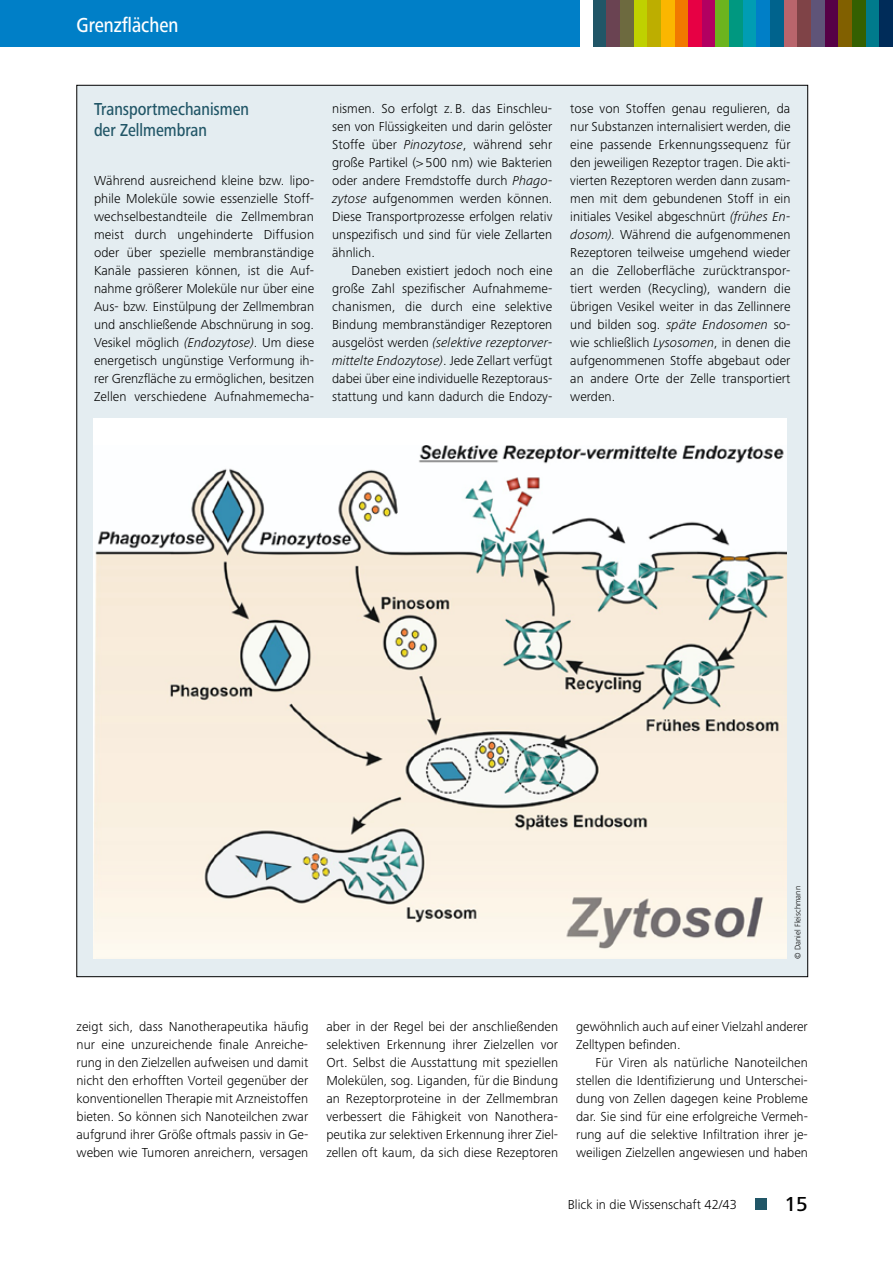
<style>
.page{position:relative;width:893px;height:1263px;background:#fff}
.page>*{position:absolute;margin:0;border:0;box-sizing:border-box;transform-origin:0 0}
.t1{font:500 21px "Frutiger Next LTW1 G";color:#fff;scale:.85 1}
.t2{font:500 21px "Frutiger Next LTW1 G";color:#000}
.t3{font:500 18px/21px "Frutiger Next LTW1 G";color:#215667;scale:.85 1}
.t4{font:300 13.5px/18px "Frutiger Next LTW1 G";color:#000;text-align:justify}
.t5{font:300 8.25px "Frutiger Next LTW1 G";color:#000}
.s1{font-style:italic}
</style>
<div class="page">
<div style="left:755px;top:1198px;width:11px;height:11px;background:#215667"></div>
<div style="left:593px;top:0;width:13px;height:47px;background:#215667"></div>
<div style="left:606px;top:0;width:14px;height:47px;background:#6a4352"></div>
<div style="left:620px;top:0;width:14px;height:47px;background:#6d6a3f"></div>
<div style="left:634px;top:0;width:13px;height:47px;background:#bfd100"></div>
<div style="left:647px;top:0;width:14px;height:47px;background:#bdae00"></div>
<div style="left:661px;top:0;width:14px;height:47px;background:#fbb600"></div>
<div style="left:675px;top:0;width:13px;height:47px;background:#f17900"></div>
<div style="left:688px;top:0;width:14px;height:47px;background:#e70044"></div>
<div style="left:702px;top:0;width:14px;height:47px;background:#b20061"></div>
<div style="left:716px;top:0;width:13px;height:47px;background:#6cb41e"></div>
<div style="left:729px;top:0;width:14px;height:47px;background:#009880"></div>
<div style="left:743px;top:0;width:14px;height:47px;background:#009db3"></div>
<div style="left:757px;top:0;width:13px;height:47px;background:#007fc7"></div>
<div style="left:770px;top:0;width:14px;height:47px;background:#00638d"></div>
<div style="left:784px;top:0;width:13px;height:47px;background:#b9656c"></div>
<div style="left:797px;top:0;width:14px;height:47px;background:#7f4347"></div>
<div style="left:811px;top:0;width:14px;height:47px;background:#5f5478"></div>
<div style="left:825px;top:0;width:13px;height:47px;background:#560046"></div>
<div style="left:838px;top:0;width:14px;height:47px;background:#816000"></div>
<div style="left:852px;top:0;width:14px;height:47px;background:#346001"></div>
<div style="left:866px;top:0;width:13px;height:47px;background:#007b8c"></div>
<div style="left:879px;top:0;width:14px;height:47px;background:#002c59"></div>
<div style="left:0;top:0;width:579px;height:47px;background:#007fc7"></div>
<div style="left:77px;top:85px;width:731px;height:892px;background:#e4edf1"></div>
<div style="left:94px;top:419px;width:693px;height:540px;background:#fff"></div>
<img style="left:94px;top:445px;width:693px;height:514px">
<h1 class="t1" style="left:77px;top:13px;width:121px">Grenzflächen</h1>
<h2 class="t3" style="left:94px;top:100px;width:184px">Transportmechanismen der Zellmembran</h2>
<p class="t4" style="left:94px;top:171px;width:222px">Während ausreichend kleine bzw. lipo&shy;phile Moleküle sowie essenzielle Stoff&shy;wechselbestandteile die Zellmembran meist durch ungehinderte Diffusion oder über spezielle membranständige Kanäle passieren können, ist die Auf&shy;nahme größerer Moleküle nur über eine Aus- bzw. Einstülpung der Zellmembran und anschließende Abschnürung in sog.<br>Vesikel möglich <span class="s1">(Endozytose)</span>. Um diese energetisch ungünstige Verformung ih&shy;rer Grenzfläche zu ermöglichen, besitzen Zellen verschiedene Aufnahmemecha-</p>
<p class="t4" style="left:332px;top:99px;width:222px">nismen. So erfolgt z. B. das Einschleu&shy;sen von Flüssigkeiten und darin gelöster Stoffe über <span class="s1">Pinozytose</span>, während sehr große Partikel (&gt; 500 nm) wie Bakterien oder andere Fremdstoffe durch <span class="s1">Phago&shy;zytose</span> aufgenommen werden können.<br>Diese Transportprozesse erfolgen relativ unspezifisch und sind für viele Zellarten ähnlich.</p>
<p class="t4" style="left:332px;top:261px;width:222px;text-indent:19px">Daneben existiert jedoch noch eine große Zahl spezifischer Aufnahmeme&shy;chanismen, die durch eine selektive Bindung membranständiger Rezeptoren ausgelöst werden <span class="s1">(selektive rezeptorver&shy;mittelte Endozytose)</span>. Jede Zellart verfügt dabei über eine individuelle Rezeptoraus&shy;stattung und kann dadurch die Endozy-</p>
<p class="t4" style="left:570px;top:99px;width:222px">tose von Stoffen genau regulieren, da nur Substanzen internalisiert werden, die eine passende Erkennungssequenz für den jeweiligen Rezeptor tragen. Die akti&shy;vierten Rezeptoren werden dann zusam&shy;men mit dem gebundenen Stoff in ein initiales Vesikel abgeschnürt <span class="s1">(frühes En&shy;dosom).</span> Während die aufgenommenen Rezeptoren teilweise umgehend wieder an die Zelloberfläche zurücktranspor&shy;tiert werden (Recycling), wandern die übrigen Vesikel weiter in das Zellinnere und bilden sog. <span class="s1">späte Endosomen</span> so&shy;wie schließlich <span class="s1">Lysosomen</span>, in denen die aufgenommenen Stoffe abgebaut oder an andere Orte der Zelle transportiert werden.</p>
<p class="t5" style="left:793px;top:959px;width:74px;rotate:-90deg">© Daniel Fleischmann</p>
<p class="t4" style="left:77px;top:1017px;width:233px">zeigt sich, dass Nanotherapeutika häufig nur eine unzureichende finale Anreiche&shy;rung in den Zielzellen aufweisen und damit nicht den erhofften Vorteil gegenüber der konventionellen Therapie mit Arzneistoffen bieten. So können sich Nanoteilchen zwar aufgrund ihrer Größe oftmals passiv in Ge&shy;weben wie Tumoren anreichern, versagen</p>
<p class="t4" style="left:326px;top:1017px;width:233px">aber in der Regel bei der anschließenden selektiven Erkennung ihrer Zielzellen vor Ort. Selbst die Ausstattung mit speziellen Molekülen, sog. Liganden, für die Bindung an Rezeptorproteine in der Zellmembran verbessert die Fähigkeit von Nanothera&shy;peutika zur selektiven Erkennung ihrer Ziel&shy;zellen oft kaum, da sich diese Rezeptoren</p>
<p class="t4" style="left:576px;top:1017px;width:233px">gewöhnlich auch auf einer Vielzahl anderer<br>Zelltypen befinden.</p>
<p class="t4" style="left:576px;top:1053px;width:233px;text-indent:19px">Für Viren als natürliche Nanoteilchen stellen die Identifizierung und Unterschei&shy;dung von Zellen dagegen keine Probleme dar. Sie sind für eine erfolgreiche Vermeh&shy;rung auf die selektive Infiltration ihrer je&shy;weiligen Zielzellen angewiesen und haben</p>
<p class="t4" style="left:568px;top:1195px;width:171px">Blick in die Wissenschaft 42/43</p>
<h1 class="t2" style="left:784px;top:1192px;width:25px">15</h1>
</div>
